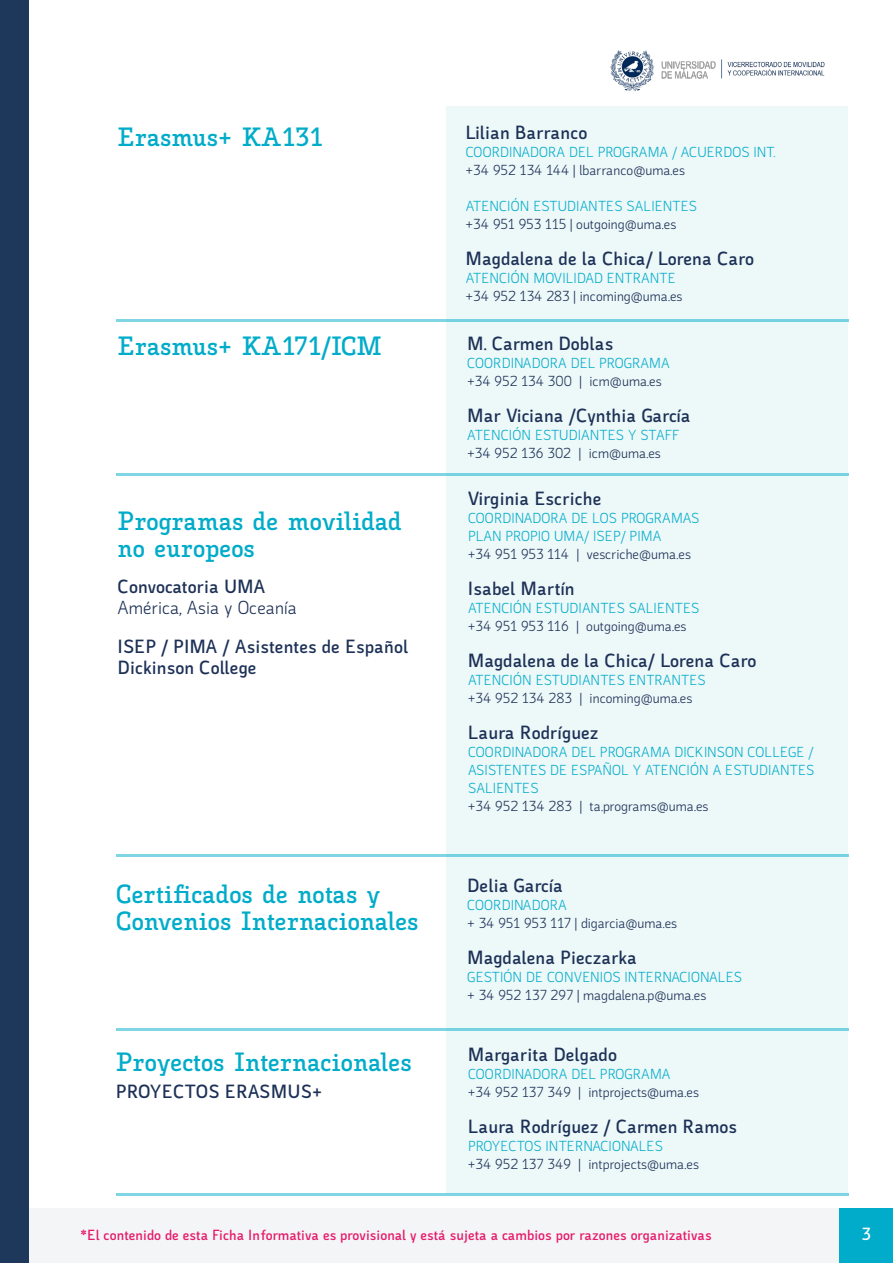
<style>
.page{position:relative;width:893px;height:1263px;background:#fff}
.page>*{position:absolute;margin:0;border:0;box-sizing:border-box;transform-origin:0 0}
.t1{font:700 27px/27px "Malacitana";color:#00acc9}
.t2{font:19.5px/21px "Malacitana Sans Bold";color:#1d3157}
.t3{font:19.5px "Malacitana Sans Regular";color:#1d3157}
.t4{font:18px "Malacitana Sans Bold";color:#fff}
.t5{font:15px/18px "Malacitana Sans Regular";letter-spacing:.01em;color:#00acc9}
.t6{font:15px "Malacitana Sans Regular";color:#1d3157}
.t7{font:15px "Malacitana Sans Bold";color:#e6196b}
</style>
<div class="page">
<div style="left:0;top:1209px;width:893px;height:54px;background:#f4f5f7"></div>
<div style="left:840px;top:1209px;width:53px;height:54px;background:#00acc9"></div>
<img style="left:610px;top:50px;width:215px;height:41px">
<div style="left:0;top:0;width:28px;height:1263px;background:#1e385c"></div>
<div style="left:446px;top:106px;width:402px;height:1088px;background:#edf8f9"></div>
<hr style="left:116px;top:319px;width:732px;height:2px;background:#00acc9">
<hr style="left:116px;top:474px;width:732px;height:2px;background:#00acc9">
<hr style="left:116px;top:855px;width:732px;height:2px;background:#00acc9">
<hr style="left:116px;top:1194px;width:732px;height:2px;background:#00acc9">
<hr style="left:116px;top:1029px;width:732px;height:2px;background:#00acc9">
<h1 class="t1" style="left:118px;top:121px;width:207px">Erasmus+ KA131</h1>
<h1 class="t1" style="left:118px;top:330px;width:266px">Erasmus+ KA171/ICM</h1>
<h1 class="t1" style="left:118px;top:505px;width:286px">Programas de movilidad no europeos</h1>
<h2 class="t2" style="left:118px;top:574px;width:149px">Convocatoria UMA</h2>
<h2 class="t3" style="left:118px;top:594px;width:181px">América, Asia y Oceanía</h2>
<h2 class="t2" style="left:118px;top:634px;width:292px">ISEP / PIMA / Asistentes de Español<br>Dickinson College</h2>
<h1 class="t1" style="left:116px;top:879px;width:304px">Certificados de notas y<br>Convenios Internacionales</h1>
<h1 class="t1" style="left:116px;top:1046px;width:297px">Proyectos Internacionales</h1>
<h2 class="t2" style="left:116px;top:1079px;width:208px">PROYECTOS ERASMUS+</h2>
<h2 class="t2" style="left:466px;top:120px;width:123px">Lilian Barranco</h2>
<p class="t5" style="left:466px;top:142px;width:311px">COORDINADORA DEL PROGRAMA / ACUERDOS INT.</p>
<p class="t6" style="left:466px;top:159px;width:221px">+34 952 134 144 | lbarranco@uma.es</p>
<p class="t5" style="left:466px;top:196px;width:233px">ATENCIÓN ESTUDIANTES SALIENTES</p>
<p class="t6" style="left:466px;top:213px;width:212px">+34 951 953 115 | outgoing@uma.es</p>
<h2 class="t2" style="left:466px;top:246px;width:290px">Magdalena de la Chica/ Lorena Caro</h2>
<p class="t5" style="left:466px;top:268px;width:211px">ATENCIÓN MOVILIDAD ENTRANTE</p>
<p class="t6" style="left:466px;top:285px;width:218px">+34 952 134 283 | incoming@uma.es</p>
<h2 class="t2" style="left:467px;top:331px;width:148px">M. Carmen Doblas</h2>
<p class="t5" style="left:467px;top:353px;width:204px">COORDINADORA DEL PROGRAMA</p>
<p class="t6" style="left:467px;top:370px;width:196px">+34 952 134 300 | icm@uma.es</p>
<h2 class="t2" style="left:467px;top:403px;width:225px">Mar Viciana /Cynthia García</h2>
<p class="t5" style="left:467px;top:425px;width:214px">ATENCIÓN ESTUDIANTES Y STAFF</p>
<p class="t6" style="left:467px;top:442px;width:195px">+34 952 136 302 | icm@uma.es</p>
<h2 class="t2" style="left:468px;top:486px;width:135px">Virginia Escriche</h2>
<p class="t5" style="left:468px;top:507px;width:233px">COORDINADORA DE LOS PROGRAMAS<br>PLAN PROPIO UMA/ ISEP/ PIMA</p>
<p class="t6" style="left:468px;top:543px;width:225px">+34 951 953 114 | vescriche@uma.es</p>
<h2 class="t2" style="left:468px;top:576px;width:108px">Isabel Martín</h2>
<p class="t5" style="left:468px;top:597px;width:233px">ATENCIÓN ESTUDIANTES SALIENTES</p>
<p class="t6" style="left:468px;top:615px;width:220px">+34 951 953 116 | outgoing@uma.es</p>
<h2 class="t2" style="left:468px;top:648px;width:290px">Magdalena de la Chica/ Lorena Caro</h2>
<p class="t5" style="left:468px;top:669px;width:239px">ATENCIÓN ESTUDIANTES ENTRANTES</p>
<p class="t6" style="left:468px;top:687px;width:226px">+34 952 134 283 | incoming@uma.es</p>
<h2 class="t2" style="left:468px;top:720px;width:132px">Laura Rodríguez</h2>
<p class="t5" style="left:468px;top:741px;width:348px;text-align:justify">COORDINADORA DEL PROGRAMA DICKINSON COLLEGE / ASISTENTES DE ESPAÑOL Y ATENCIÓN A ESTUDIANTES SALIENTES</p>
<p class="t6" style="left:468px;top:795px;width:242px">+34 952 134 283 | ta.programs@uma.es</p>
<h2 class="t2" style="left:467px;top:873px;width:97px">Delia García</h2>
<p class="t5" style="left:467px;top:894px;width:101px">COORDINADORA</p>
<p class="t6" style="left:467px;top:912px;width:211px">+ 34 951 953 117 | digarcia@uma.es</p>
<h2 class="t2" style="left:467px;top:945px;width:171px">Magdalena Pieczarka</h2>
<p class="t5" style="left:467px;top:966px;width:276px">GESTIÓN DE CONVENIOS INTERNACIONALES</p>
<p class="t6" style="left:467px;top:984px;width:241px">+ 34 952 137 297 | magdalena.p@uma.es</p>
<h2 class="t2" style="left:468px;top:1043px;width:151px">Margarita Delgado</h2>
<p class="t5" style="left:468px;top:1064px;width:204px">COORDINADORA DEL PROGRAMA</p>
<p class="t6" style="left:468px;top:1082px;width:232px">+34 952 137 349 | intprojects@uma.es</p>
<h2 class="t2" style="left:468px;top:1115px;width:271px">Laura Rodríguez / Carmen Ramos</h2>
<p class="t5" style="left:468px;top:1136px;width:196px">PROYECTOS INTERNACIONALES</p>
<p class="t6" style="left:468px;top:1154px;width:232px">+34 952 137 349 | intprojects@uma.es</p>
<p class="t7" style="left:81px;top:1224px;width:633px">*El contenido de esta Ficha Informativa es provisional y está sujeta a cambios por razones organizativas</p>
<p class="t4" style="left:862px;top:1221px;width:11px">3</p>
</div>
